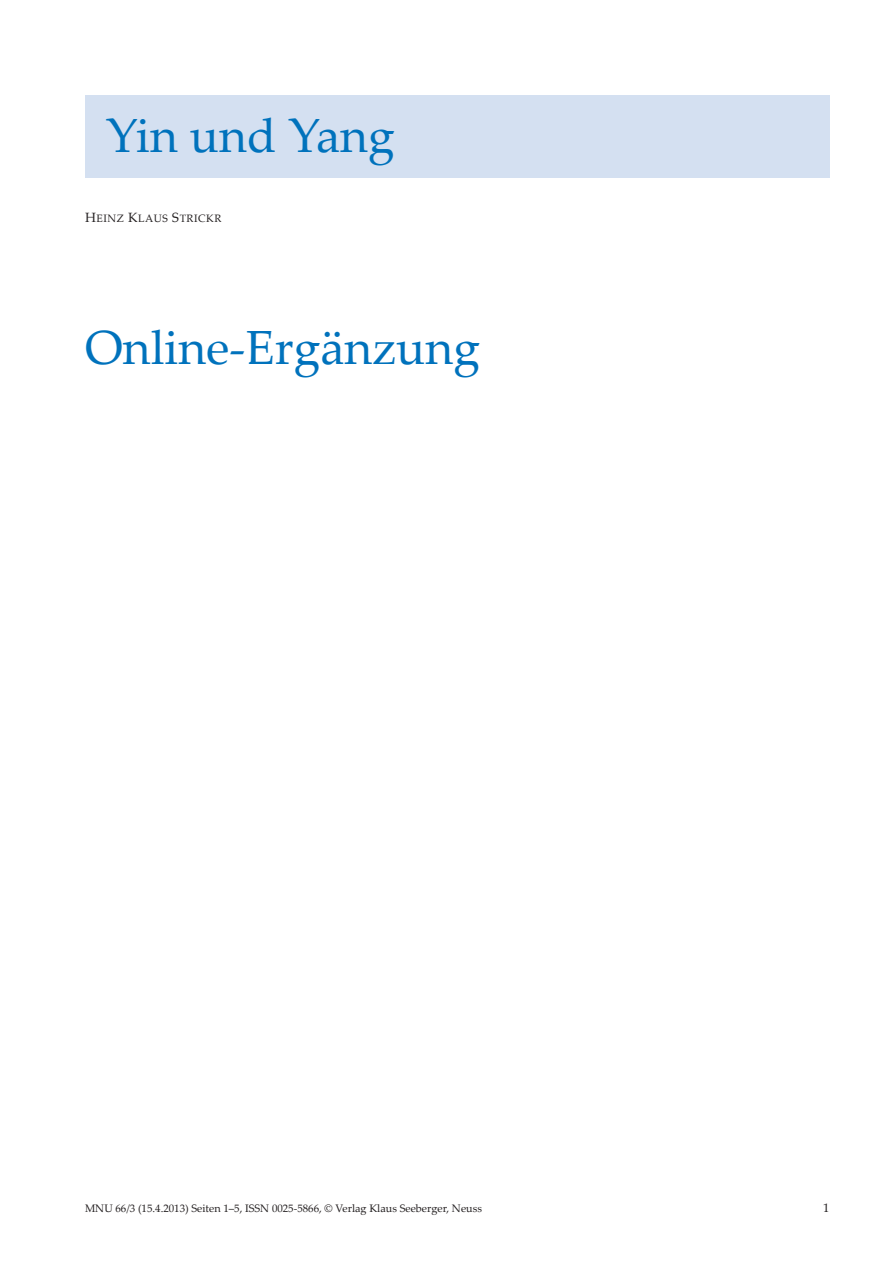
<style>
.page{position:relative;width:893px;height:1263px;background:#fff}
.page>*{position:absolute;margin:0;border:0;box-sizing:border-box;transform-origin:0 0}
.t1{font:48px "Palatino Linotype";color:#0072bc}
.t2{font:12.3px "Palatino Linotype";color:#231f20}
.t3{font:10.8px "Palatino Linotype";color:#231f20}
.t4{font:10.5px "Palatino";letter-spacing:.05em;color:#231f20}
.s1{font-size:13.2px}
</style>
<div class="page">
<div style="left:85px;top:96px;width:744px;height:82px;background:#d4e0f1"></div>
<h1 class="t1" style="left:106px;top:117px;width:290px">Yin und Yang</h1>
<p class="t4" style="left:85px;top:213px;width:138px"><span class="s1">H</span>EINZ <span class="s1">K</span>LAUS <span class="s1">S</span>TRICKR</p>
<h1 class="t1" style="left:85px;top:329px;width:396px">Online-Ergänzung</h1>
<p class="t3" style="left:85px;top:1204px;width:398px">MNU 66/3 (15.4.2013) Seiten 1–5, ISSN 0025-5866, © Verlag Klaus Seeberger, Neuss</p>
<p class="t2" style="left:823px;top:1203px;width:8px">1</p>
</div>
